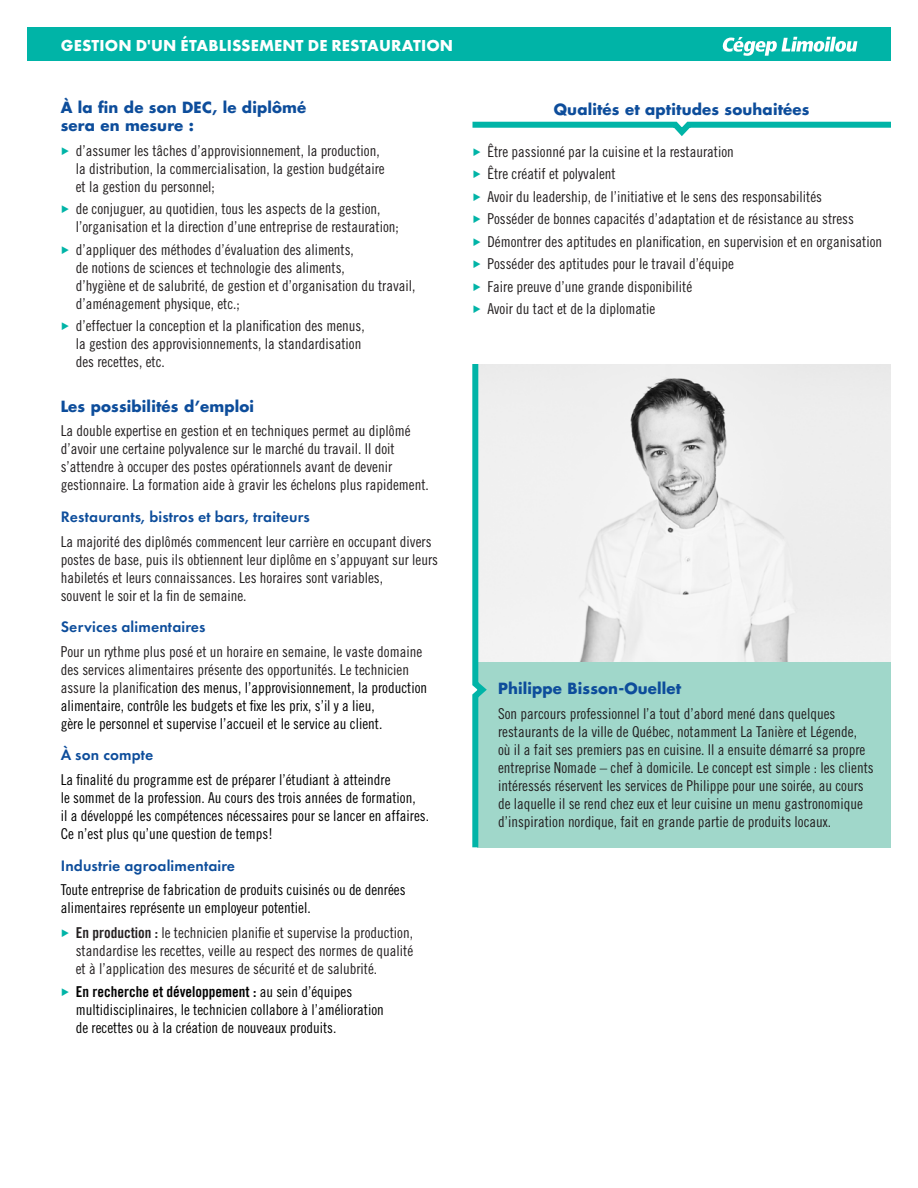
<style>
.page{position:relative;width:918px;height:1188px;background:#fff}
.page>*{position:absolute;margin:0;border:0;box-sizing:border-box;transform-origin:0 0}
.DEC_PRÉU{font:700 16.5px "Futura PT";letter-spacing:.01em;color:#fff}
.Sous-titre_2{font:600 15.75px "Futura PT";letter-spacing:.01em;color:#0d4d9b}
.Texte_courant{font:15px/18px "Trade Gothic LT Std Cn 18";color:#231f20}
.Texte_courant-2{font:15px/18px "Trade Gothic LT Std Cn 18";color:#000}
.Sous-titre_1{font:700 15px/18px "Futura LT";letter-spacing:.01em;color:#0d4d9b}
.Sous-titre_centré__m{font:700 15px "Futura LT";letter-spacing:.01em;color:#0d4d9b}
.s1{font-family:"Flama";font-weight:900;font-size:13.5px;color:#00b4a7}
.s2{color:#231f20}
.s3{font-family:"Trade Gothic LT Std Bd Cn 20"}
</style>
<div class="page">
<div style="left:27px;top:27px;width:864px;height:34px;background:#00b4a7"></div>
<svg style="left:722px;top:37px;width:135px;height:19px"></svg>
<img style="left:491px;top:364px;width:400px;height:298px">
<div style="left:478px;top:662px;width:413px;height:185px;background:#a0d7ca"></div>
<svg style="left:472px;top:364px;width:19px;height:484px"></svg>
<svg style="left:472px;top:121px;width:419px;height:15px"></svg>
<p class="DEC_PRÉU" style="left:61px;top:35px;width:394px">GESTION D'UN ÉTABLISSEMENT DE RESTAURATION</p>
<p class="Sous-titre_1" style="left:61px;top:98px;width:247px">À la fin de son DEC, le diplômé sera en mesure :</p>
<p class="Texte_courant" style="left:76px;top:141px;width:311px;text-indent:-15px"><span class="s1">►</span> d’assumer les tâches d’approvisionnement, la production, la distribution, la commercialisation, la gestion budgétaire et la gestion du personnel;</p>
<p class="Texte_courant" style="left:76px;top:200px;width:325px;text-indent:-15px"><span class="s1">►</span> de conjuguer, au quotidien, tous les aspects de la gestion, l’organisation et la direction d’une entreprise de restauration;</p>
<p class="Texte_courant" style="left:76px;top:240px;width:341px;text-indent:-15px"><span class="s1">►</span> d’appliquer des méthodes d’évaluation des aliments,<br>de notions de sciences et technologie des aliments,<br>d’hygiène et de salubrité, de gestion et d’organisation du travail, d’aménagement physique, etc.;</p>
<p class="Texte_courant" style="left:76px;top:317px;width:291px;text-indent:-15px"><span class="s1">►</span> d’effectuer la conception et la planification des menus, la gestion des approvisionnements, la standardisation des recettes, etc.</p>
<p class="Sous-titre_1" style="left:61px;top:397px;width:195px">Les possibilités d’emploi</p>
<p class="Texte_courant" style="left:61px;top:422px;width:370px">La double expertise en gestion et en techniques permet au diplômé d’avoir une certaine polyvalence sur le marché du travail. Il doit s’attendre à occuper des postes opérationnels avant de devenir gestionnaire. La formation aide à gravir les échelons plus rapidement.</p>
<p class="Sous-titre_2" style="left:61px;top:507px;width:250px">Restaurants, bistros et bars, traiteurs</p>
<p class="Texte_courant" style="left:61px;top:532px;width:379px">La majorité des diplômés commencent leur carrière en occupant divers postes de base, puis ils obtiennent leur diplôme en s’appuyant sur leurs habiletés et leurs connaissances. Les horaires sont variables,<br>souvent le soir et la fin de semaine.</p>
<p class="Sous-titre_2" style="left:61px;top:617px;width:146px">Services alimentaires</p>
<p class="Texte_courant-2" style="left:61px;top:642px;width:368px"><span class="s2">Pour un rythme plus posé et un horaire en semaine, le vaste domaine des services alimentaires présente des opportunités. Le technicien assure la planifica</span>tion des menus, l’approvisionnement, la production alimentaire, contrôle les budgets et fixe les prix, s’il y a lieu,<br>gère le personnel et supervise l’accueil et le service au client.</p>
<p class="Sous-titre_2" style="left:61px;top:745px;width:94px">À son compte</p>
<p class="Texte_courant-2" style="left:61px;top:771px;width:370px">La finalité du programme est de préparer l’étudiant à atteindre<br>le sommet de la profession. Au cours des trois années de formation,<br>il a développé les compétences nécessaires pour se lancer en affaires.<br>Ce n’est plus qu’une question de temps!</p>
<p class="Sous-titre_2" style="left:61px;top:856px;width:176px">Industrie agroalimentaire</p>
<p class="Texte_courant-2" style="left:61px;top:881px;width:346px">Toute entreprise de fabrication de produits cuisinés ou de denrées alimentaires représente un employeur potentiel.</p>
<p class="Texte_courant" style="left:76px;top:924px;width:339px;text-align:justify;text-indent:-15px"><span class="s1">►</span> <span class="s3">En production :</span> le technicien planifie et supervise la production, standardise les recettes, veille au respect des normes de qualité et à l’application des mesures de sécurité et de salubrité.</p>
<p class="Texte_courant-2" style="left:76px;top:982px;width:310px;text-indent:-15px"><span class="s1">►</span> <span class="s3">En recherche et développement :</span> au sein d’équipes multidisciplinaires, le technicien collabore à l’amélioration de recettes ou à la création de nouveaux produits.</p>
<p class="Sous-titre_centré__m" style="left:554px;top:99px;width:257px">Qualités et aptitudes souhaitées</p>
<p class="Texte_courant" style="left:472px;top:142px;width:263px"><span class="s1">►</span> Être passionné par la cuisine et la restauration</p>
<p class="Texte_courant" style="left:472px;top:165px;width:145px"><span class="s1">►</span> Être créatif et polyvalent</p>
<p class="Texte_courant" style="left:472px;top:187px;width:351px"><span class="s1">►</span> Avoir du leadership, de l’initiative et le sens des responsabilités</p>
<p class="Texte_courant" style="left:472px;top:210px;width:383px"><span class="s1">►</span> Posséder de bonnes capacités d’adaptation et de résistance au stress</p>
<p class="Texte_courant" style="left:472px;top:232px;width:411px"><span class="s1">►</span> Démontrer des aptitudes en planification, en supervision et en organisation</p>
<p class="Texte_courant" style="left:472px;top:255px;width:263px"><span class="s1">►</span> Posséder des aptitudes pour le travail d’équipe</p>
<p class="Texte_courant" style="left:472px;top:277px;width:221px"><span class="s1">►</span> Faire preuve d’une grande disponibilité</p>
<p class="Texte_courant" style="left:472px;top:300px;width:184px"><span class="s1">►</span> Avoir du tact et de la diplomatie</p>
<p class="Sous-titre_1" style="left:498px;top:680px;width:185px">Philippe Bisson-Ouellet</p>
<p class="Texte_courant" style="left:498px;top:705px;width:377px">Son parcours professionnel l’a tout d’abord mené dans quelques restaurants de la ville de Québec, notamment La Tanière et Légende,<br>où il a fait ses premiers pas en cuisine. Il a ensuite démarré sa propre entreprise Nomade – chef à domicile. Le concept est simple : les clients intéressés réservent les services de Philippe pour une soirée, au cours de laquelle il se rend chez eux et leur cuisine un menu gastronomique d’inspiration nordique, fait en grande partie de produits locaux.</p>
</div>
